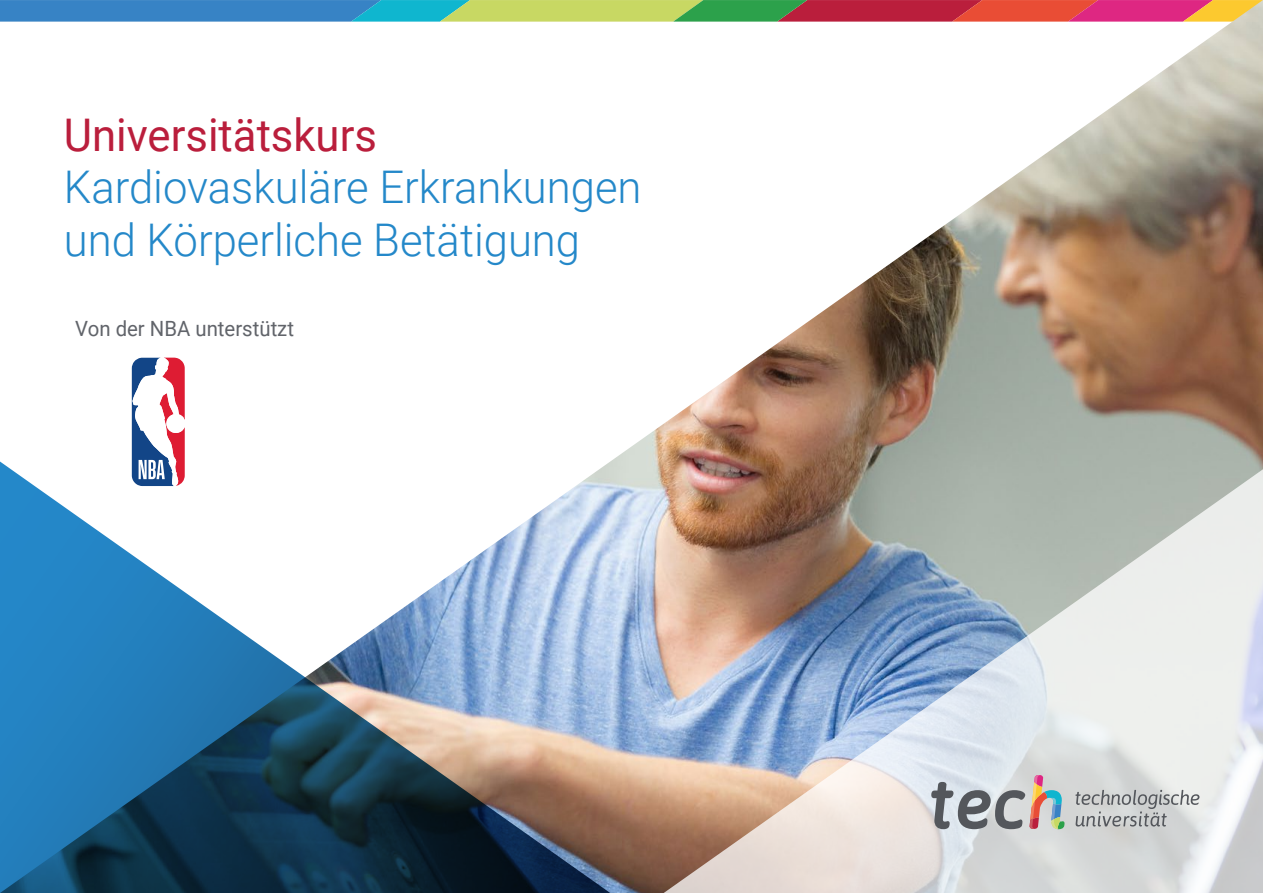
<style>
.page{position:relative;width:1263px;height:893px;background:#fff}
.page>*{position:absolute;margin:0;border:0;box-sizing:border-box;transform-origin:0 0}
.t1{font:300 45px/52.5px "Roboto";color:#2488c9}
.t2{font:45px "Roboto";color:#ba1e3c}
.t3{font:21px "Roboto";color:#61646a}
</style>
<div class="page">
<img style="left:0;top:0;width:1263px;height:454px">
<img style="left:640px;top:454px;width:623px;height:439px">
<svg style="left:0;top:446px;width:640px;height:447px"></svg>
<svg style="left:132px;top:358px;width:53px;height:128px"></svg>
<svg style="left:931px;top:775px;width:133px;height:54px"></svg>
<svg style="left:1075px;top:790px;width:124px;height:36px"></svg>
<p class="t2" style="left:64px;top:103px;width:315px">Universitätskurs</p>
<p class="t1" style="left:64px;top:159px;width:579px">Kardiovaskuläre Erkrankungen und Körperliche Betätigung</p>
<p class="t3" style="left:75px;top:314px;width:220px">Von der NBA unterstützt</p>
</div>
